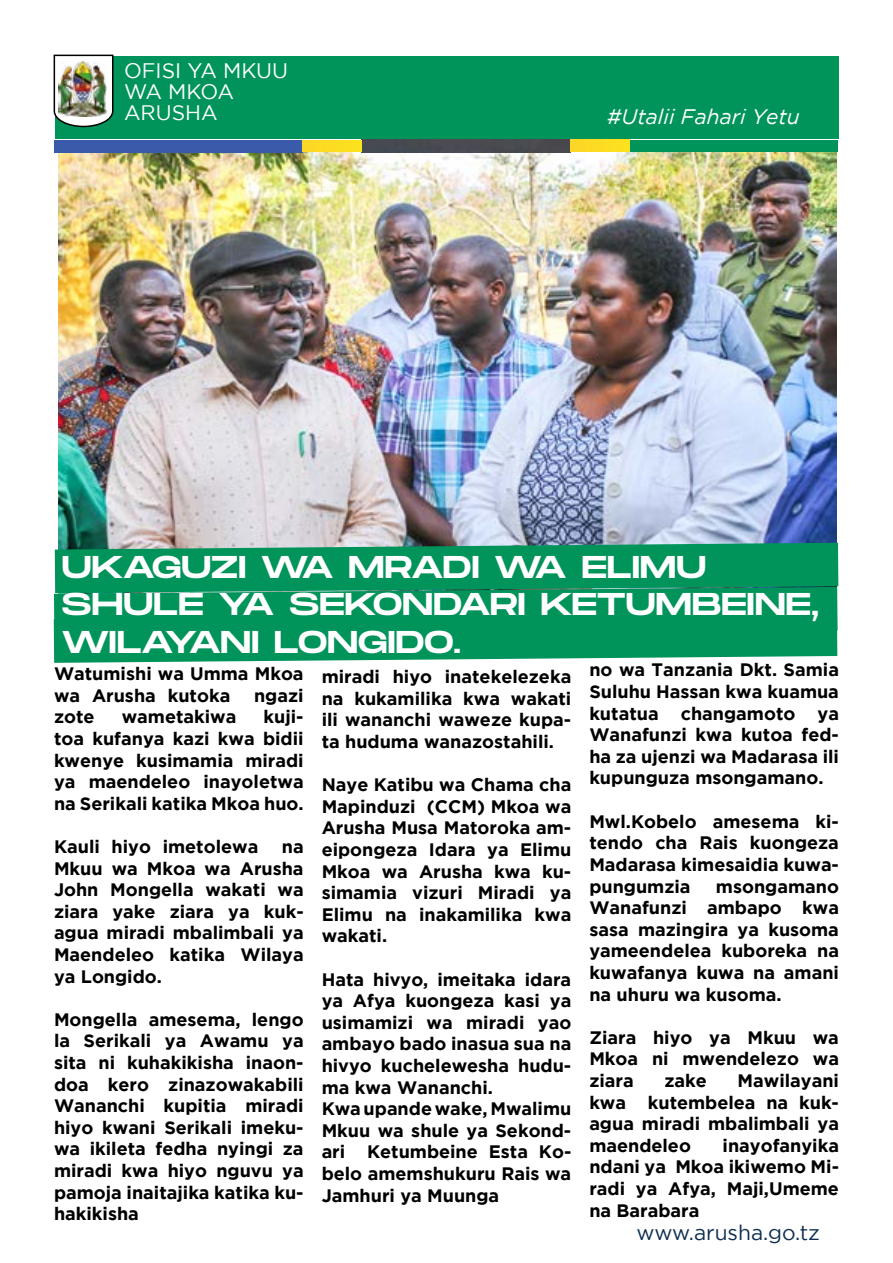
<style>
.page{position:relative;width:893px;height:1263px;background:#fff}
.page>*{position:absolute;margin:0;border:0;box-sizing:border-box;transform-origin:0 0}
.t1{font:31.5px/37.8px "Monument Extended";letter-spacing:-.01em;color:#fff}
.t2{font:21px/21px "Gotham";color:#fff}
.t3{font:italic 21px "Gotham";color:#fff}
.t4{font:21px "Gotham";color:#0d2e50}
.t5{font:700 18px/21.6px "Gotham";color:#000;text-align:justify}
</style>
<div class="page">
<img style="left:58px;top:151px;width:778px;height:392px">
<div style="left:55px;top:56px;width:783px;height:82px;background:#00945a"></div>
<svg style="left:53px;top:54px;width:61px;height:74px;background:#a9beb5"></svg>
<img style="left:59px;top:62px;width:47px;height:55px">
<div style="left:54px;top:140px;width:249px;height:13px;background:#3a5ba9"></div>
<div style="left:361px;top:140px;width:210px;height:13px;background:#484a51"></div>
<div style="left:629px;top:140px;width:209px;height:11px;background:#00945a"></div>
<div style="left:303px;top:140px;width:59px;height:12px;background:#fcdc23"></div>
<div style="left:571px;top:140px;width:58px;height:11px;background:#fcdc23"></div>
<svg style="left:54px;top:543px;width:784px;height:120px;background:#0d9761"></svg>
<p class="t2" style="left:124px;top:60px;width:166px">OFISI YA MKUU<br>WA MKOA<br>ARUSHA</p>
<p class="t3" style="left:607px;top:105px;width:194px">#Utalii Fahari Yetu</p>
<h1 class="t1" style="left:62px;top:547px;width:759px">UKAGUZI WA MRADI WA ELIMU<br>SHULE YA SEKONDARI KETUMBEINE,<br>WILAYANI LONGIDO.</h1>
<p class="t5" style="left:54px;top:663px;width:251px">Watumishi wa Umma Mkoa wa Arusha kutoka</p>
<p class="t5" style="left:254px;top:684px;width:51px">ngazi</p>
<p class="t5" style="left:54px;top:706px;width:251px;text-indent:210px">kuji&shy;toa kufanya kazi kwa bidii kwenye kusimamia miradi ya maendeleo inayoletwa na Serikali katika Mkoa huo.</p>
<p class="t5" style="left:54px;top:835px;width:206px">Kauli hiyo imetolewa</p>
<p class="t5" style="left:54px;top:706px;width:42px">zote</p>
<p class="t5" style="left:122px;top:706px;width:116px">wametakiwa</p>
<p class="t5" style="left:54px;top:835px;width:251px;text-indent:228px">na Mkuu wa Mkoa wa Arusha John Mongella wakati wa ziara yake ziara ya kuk&shy;agua miradi mbalimbali ya Maendeleo katika Wilaya ya Longido.</p>
<p class="t5" style="left:54px;top:1008px;width:251px">Mongella amesema, lengo la Serikali ya Awamu ya sita ni kuhakikisha inaon&shy;doa kero zinazowakabili Wananchi kupitia miradi hiyo kwani Serikali imeku&shy;wa ikileta fedha nyingi za miradi kwa hiyo nguvu ya pamoja inaitajika katika ku&shy;hakikisha</p>
<p class="t5" style="left:322px;top:666px;width:251px">miradi hiyo inatekelezeka na kukamilika kwa wakati ili wananchi waweze kupa&shy;ta huduma wanazostahili.</p>
<p class="t5" style="left:322px;top:774px;width:251px">Naye Katibu wa Chama cha Mapinduzi (CCM) Mkoa wa Arusha Musa Matoroka am&shy;eipongeza Idara ya Elimu Mkoa wa Arusha kwa ku&shy;simamia vizuri Miradi ya Elimu na inakamilika kwa wakati.</p>
<p class="t5" style="left:322px;top:968px;width:251px;text-align:left">Hata hivyo, imeitaka idara ya Afya kuongeza kasi ya usimamizi wa miradi yao ambayo bado inasua sua na hivyo kuchelewesha hudu&shy;ma kwa Wananchi.<br>Kwa upande wake, Mwalimu<br>Mkuu wa shule ya Sekond&shy;ari Ketumbeine Esta Ko&shy;belo amemshukuru Rais wa<br>Jamhuri ya Muunga</p>
<p class="t5" style="left:589px;top:659px;width:251px">no wa Tanzania Dkt. Samia Suluhu Hassan kwa kuamua kutatua changamoto ya Wanafunzi kwa kutoa fed&shy;ha za ujenzi wa Madarasa ili kupunguza msongamano.</p>
<p class="t5" style="left:589px;top:810px;width:251px">Mwl.Kobelo amesema ki&shy;tendo cha Rais kuongeza Madarasa kimesaidia kuwa&shy;pungumzia</p>
<p class="t5" style="left:589px;top:875px;width:251px;text-indent:127px">msongamano Wanafunzi ambapo kwa sasa mazingira ya kusoma yameendelea kuboreka na kuwafanya kuwa na amani na uhuru wa kusoma.</p>
<p class="t5" style="left:589px;top:1026px;width:251px">Ziara hiyo ya Mkuu wa Mkoa ni mwendelezo wa ziara</p>
<p class="t5" style="left:589px;top:1069px;width:251px;text-indent:148px">Mawilayani kwa kutembelea na kuk&shy;agua miradi mbalimbali ya maendeleo</p>
<p class="t5" style="left:664px;top:1069px;width:44px">zake</p>
<p class="t5" style="left:589px;top:1134px;width:251px;text-indent:133px">inayofanyika ndani ya Mkoa ikiwemo Mi&shy;radi ya Afya, Maji,Umeme na Barabara</p>
<p class="t4" style="left:636px;top:1221px;width:185px">www.arusha.go.tz</p>
</div>
